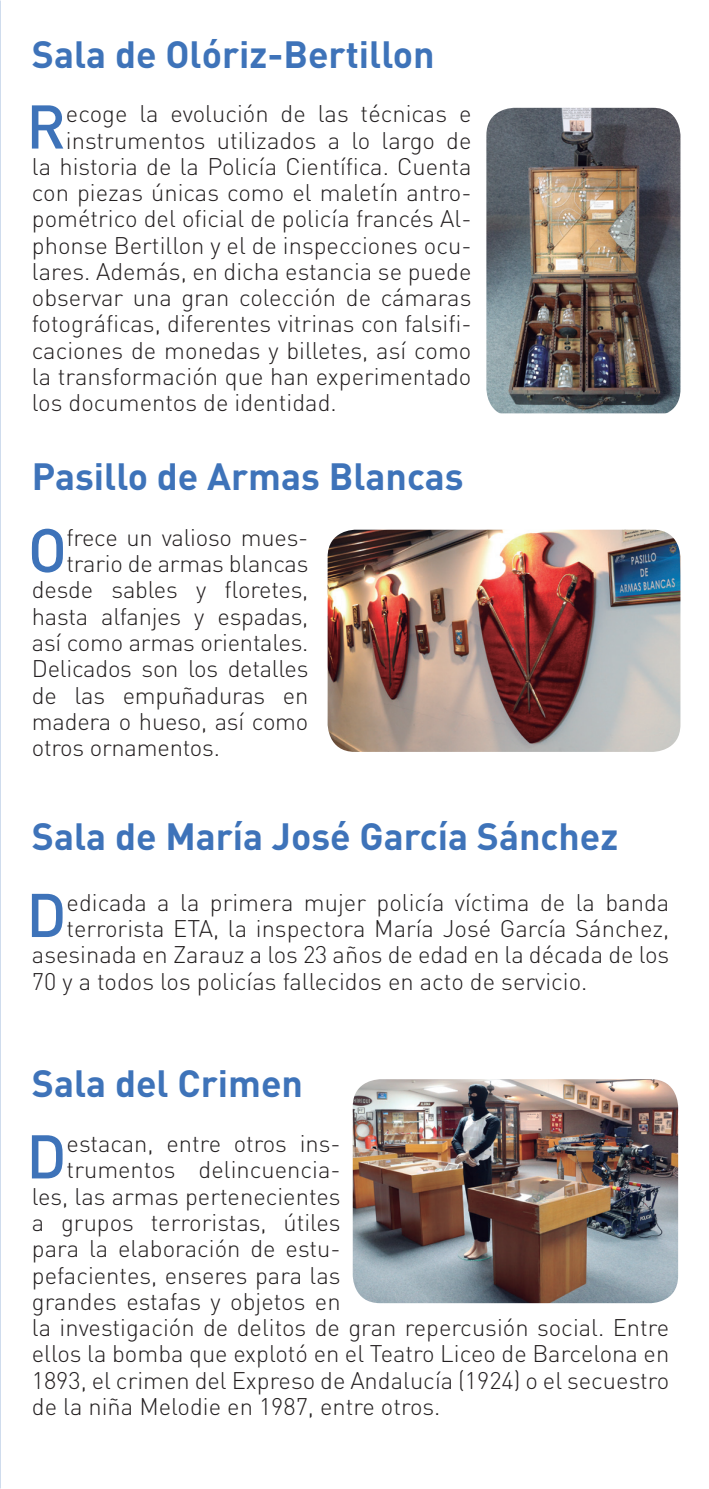
<style>
.page{position:relative;width:709px;height:1489px;background:#fff}
.page>*{position:absolute;margin:0;border:0;box-sizing:border-box;transform-origin:0 0}
.t1{font:500 60.5px "DIN";color:#3e73b9}
.t2{font:700 37.5px "DIN";color:#3e73b9}
.t3{font:300 23.75px "DIN";color:#231f20}
</style>
<div class="page">
<img style="left:328px;top:530px;width:351px;height:220px">
<div style="left:322px;top:524px;width:363px;height:232px;border:5px solid #fff;border-radius:30px"></div>
<img style="left:354px;top:1080px;width:323px;height:221px">
<div style="left:348px;top:1074px;width:335px;height:233px;border:5px solid #fff;border-radius:30px"></div>
<img style="left:487px;top:109px;width:192px;height:304px">
<div style="left:481px;top:103px;width:204px;height:318px;border:5px solid #fff;border-radius:30px"></div>
<p class="t2" style="left:32px;top:30px;width:404px">Sala de Olóriz-Bertillon</p>
<p class="t1" style="left:26px;top:88px;width:41px">R</p>
<p class="t3" style="left:66px;top:99px;width:407px">ecoge la evolución de las técnicas e</p>
<p class="t3" style="left:66px;top:125px;width:407px">instrumentos utilizados a lo largo de</p>
<p class="t3" style="left:32px;top:152px;width:441px">la historia de la Policía Científica. Cuenta</p>
<p class="t3" style="left:32px;top:178px;width:441px">con piezas únicas como el maletín antro-</p>
<p class="t3" style="left:32px;top:204px;width:441px">pométrico del oficial de policía francés Al-</p>
<p class="t3" style="left:32px;top:230px;width:441px">phonse Bertillon y el de inspecciones ocu-</p>
<p class="t3" style="left:32px;top:257px;width:441px">lares. Además, en dicha estancia se puede</p>
<p class="t3" style="left:32px;top:283px;width:441px">observar una gran colección de cámaras</p>
<p class="t3" style="left:32px;top:309px;width:441px">fotográficas, diferentes vitrinas con falsifi-</p>
<p class="t3" style="left:32px;top:335px;width:441px">caciones de monedas y billetes, así como</p>
<p class="t3" style="left:32px;top:362px;width:441px">la transformación que han experimentado</p>
<p class="t3" style="left:32px;top:388px;width:306px">los documentos de identidad.</p>
<p class="t2" style="left:32px;top:452px;width:433px">Pasillo de Armas Blancas</p>
<p class="t1" style="left:28px;top:511px;width:41px">O</p>
<p class="t3" style="left:66px;top:523px;width:243px">frece un valioso mues-</p>
<p class="t3" style="left:66px;top:549px;width:243px">trario de armas blancas</p>
<p class="t3" style="left:32px;top:575px;width:278px">desde sables y floretes,</p>
<p class="t3" style="left:32px;top:601px;width:278px">hasta alfanjes y espadas,</p>
<p class="t3" style="left:32px;top:628px;width:278px">así como armas orientales.</p>
<p class="t3" style="left:32px;top:654px;width:278px">Delicados son los detalles</p>
<p class="t3" style="left:32px;top:680px;width:278px">de las empuñaduras en</p>
<p class="t3" style="left:32px;top:706px;width:278px">madera o hueso, así como</p>
<p class="t3" style="left:32px;top:733px;width:190px">otros ornamentos.</p>
<p class="t2" style="left:32px;top:811px;width:588px">Sala de María José García Sánchez</p>
<p class="t1" style="left:26px;top:876px;width:42px">D</p>
<p class="t3" style="left:67px;top:887px;width:604px">edicada a la primera mujer policía víctima de la banda</p>
<p class="t3" style="left:67px;top:913px;width:604px">terrorista ETA, la inspectora María José García Sánchez,</p>
<p class="t3" style="left:32px;top:940px;width:639px">asesinada en Zarauz a los 23 años de edad en la década de los</p>
<p class="t3" style="left:32px;top:966px;width:557px">70 y a todos los policías fallecidos en acto de servicio.</p>
<p class="t2" style="left:32px;top:1058px;width:273px">Sala del Crimen</p>
<p class="t1" style="left:26px;top:1117px;width:42px">D</p>
<p class="t3" style="left:67px;top:1128px;width:275px">estacan, entre otros ins-</p>
<p class="t3" style="left:67px;top:1155px;width:275px">trumentos delincuencia-</p>
<p class="t3" style="left:32px;top:1181px;width:310px">les, las armas pertenecientes</p>
<p class="t3" style="left:32px;top:1207px;width:310px">a grupos terroristas, útiles</p>
<p class="t3" style="left:32px;top:1233px;width:310px">para la elaboración de estu-</p>
<p class="t3" style="left:32px;top:1260px;width:310px">pefacientes, enseres para las</p>
<p class="t3" style="left:32px;top:1286px;width:310px">grandes estafas y objetos en</p>
<p class="t3" style="left:32px;top:1312px;width:639px">la investigación de delitos de gran repercusión social. Entre</p>
<p class="t3" style="left:32px;top:1338px;width:639px">ellos la bomba que explotó en el Teatro Liceo de Barcelona en</p>
<p class="t3" style="left:32px;top:1365px;width:639px">1893, el crimen del Expreso de Andalucía (1924) o el secuestro</p>
<p class="t3" style="left:32px;top:1391px;width:410px">de la niña Melodie en 1987, entre otros.</p>
</div>
